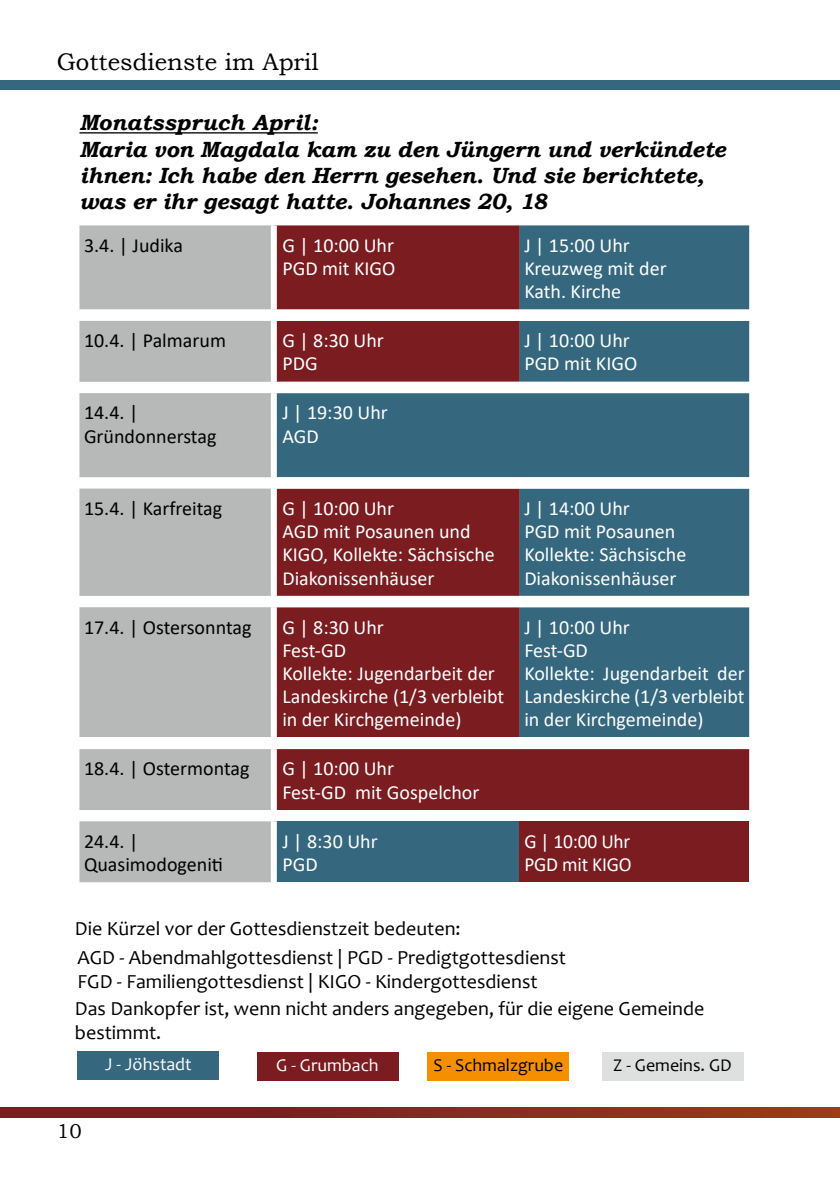
<style>
.page{position:relative;width:840px;height:1191px;background:#fff}
.page>*{position:absolute;margin:0;border:0;box-sizing:border-box;transform-origin:0 0}
.t1{font:24px "Bookman Old Style";color:#000}
.t2{font:italic 700 22px/26.4px "Bookman Old Style";letter-spacing:-.005em;color:#000}
.t3{font:20px/23.2px "Calibri";color:#fff}
.t4{font:20px/29.2px "Candara";color:#000}
.t5{font:20px/23.2px "Calibri";color:#000}
.t6{font:20px "Bookman Old Style";color:#000}
.t7{font:18px "Candara";color:#000}
.t8{font:18px "Candara";color:#fff}
</style>
<div class="page">
<div style="left:0;top:80px;width:839px;height:10px;background:#35677e"></div>
<svg style="left:0;top:1107px;width:839px;height:10px"></svg>
<svg style="left:79px;top:225px;width:192px;height:657px;fill:#b7b9b9"></svg>
<div style="left:277px;top:749px;width:471px;height:61px;background:#7a1c20"></div>
<svg style="left:277px;top:225px;width:471px;height:512px;fill:#7a1c20"></svg>
<svg style="left:79px;top:309px;width:669px;height:298px;fill:#35677e"></svg>
<svg style="left:79px;top:321px;width:192px;height:489px;fill:#b7b9b9"></svg>
<div style="left:79px;top:737px;width:669px;height:12px;background:#fff"></div>
<div style="left:274px;top:821px;width:245px;height:61px;background:#35677e"></div>
<div style="left:519px;top:821px;width:229px;height:61px;background:#7a1c20"></div>
<div style="left:271px;top:309px;width:6px;height:12px;background:#fff"></div>
<div style="left:271px;top:382px;width:6px;height:11px;background:#fff"></div>
<div style="left:271px;top:393px;width:6px;height:84px;background:#fff"></div>
<div style="left:271px;top:477px;width:6px;height:11px;background:#fff"></div>
<div style="left:271px;top:488px;width:6px;height:108px;background:#fff"></div>
<div style="left:271px;top:596px;width:6px;height:11px;background:#fff"></div>
<div style="left:271px;top:821px;width:6px;height:61px;background:#fff"></div>
<div style="left:271px;top:321px;width:6px;height:61px;background:#fff"></div>
<hr style="left:79px;top:132px;width:238px;height:1px;background:#000">
<div style="left:427px;top:1052px;width:142px;height:28px;background:#f68f00"></div>
<div style="left:256px;top:1052px;width:142px;height:28px;background:#7a1c20"></div>
<div style="left:77px;top:1051px;width:142px;height:28px;background:#35677e"></div>
<div style="left:601px;top:1052px;width:142px;height:28px;background:#dedfdf"></div>
<p class="t1" style="left:57px;top:46px;width:263px">Gottesdienste im April</p>
<p class="t2" style="left:79px;top:109px;width:647px">Monatsspruch April:<br>Maria von Magdala kam zu den Jüngern und verkündete ihnen: Ich habe den Herrn gesehen. Und sie berichtete, was er ihr gesagt hatte. Johannes 20, 18</p>
<p class="t5" style="left:84px;top:233px;width:100px">3.4. | Judika</p>
<p class="t3" style="left:282px;top:233px;width:114px">G | 10:00 Uhr<br>PGD mit KIGO</p>
<p class="t3" style="left:524px;top:233px;width:144px">J | 15:00 Uhr<br>Kreuzweg mit der<br>Kath. Kirche</p>
<p class="t5" style="left:84px;top:328px;width:143px">10.4. | Palmarum</p>
<p class="t3" style="left:282px;top:328px;width:103px">G | 8:30 Uhr<br>PDG</p>
<p class="t3" style="left:524px;top:328px;width:114px">J | 10:00 Uhr<br>PGD mit KIGO</p>
<p class="t5" style="left:84px;top:401px;width:134px">14.4. |<br>Gründonnerstag</p>
<p class="t3" style="left:282px;top:401px;width:107px">J | 19:30 Uhr<br>AGD</p>
<p class="t5" style="left:84px;top:496px;width:140px">15.4. | Karfreitag</p>
<p class="t3" style="left:282px;top:496px;width:214px">G | 10:00 Uhr<br>AGD mit Posaunen und<br>KIGO, Kollekte: Sächsische<br>Diakonissenhäuser</p>
<p class="t3" style="left:524px;top:496px;width:163px">J | 14:00 Uhr<br>PGD mit Posaunen<br>Kollekte: Sächsische<br>Diakonissenhäuser</p>
<p class="t5" style="left:84px;top:615px;width:169px">17.4. | Ostersonntag</p>
<p class="t3" style="left:282px;top:615px;width:223px">G | 8:30 Uhr<br>Fest-GD<br>Kollekte: Jugendarbeit der<br>Landeskirche (1/3 verbleibt in der Kirchgemeinde)</p>
<p class="t3" style="left:524px;top:615px;width:222px">J | 10:00 Uhr<br>Fest-GD<br>Kollekte: Jugendarbeit der<br>Landeskirche (1/3 verbleibt in der Kirchgemeinde)</p>
<p class="t5" style="left:84px;top:756px;width:167px">18.4. | Ostermontag</p>
<p class="t3" style="left:282px;top:756px;width:198px">G | 10:00 Uhr<br>Fest-GD mit Gospelchor</p>
<p class="t5" style="left:84px;top:829px;width:140px">24.4. |<br>Quasimodogeniti</p>
<p class="t3" style="left:282px;top:829px;width:97px">J | 8:30 Uhr<br>PGD</p>
<p class="t3" style="left:524px;top:829px;width:109px">G | 10:00 Uhr<br>PGD mit KIGO</p>
<p class="t4" style="left:75px;top:913px;width:492px">Die Kürzel vor der Gottesdienstzeit bedeuten:<br>AGD - Abendmahlgottesdienst | PGD - Predigtgottesdienst</p>
<p class="t4" style="left:75px;top:967px;width:630px;line-height:26.8px">FGD - Familiengottesdienst | KIGO - Kindergottesdienst<br>Das Dankopfer ist, wenn nicht anders angegeben, für die eigene Gemeinde</p>
<p class="t4" style="left:75px;top:1017px;width:88px">bestimmt.</p>
<p class="t6" style="left:57px;top:1118px;width:26px">10</p>
<p class="t8" style="left:105px;top:1052px;width:88px">J - Jöhstadt</p>
<p class="t8" style="left:276px;top:1053px;width:104px">G - Grumbach</p>
<p class="t7" style="left:433px;top:1053px;width:131px">S - Schmalzgrube</p>
<p class="t7" style="left:612px;top:1053px;width:120px">Z - Gemeins. GD</p>
</div>
